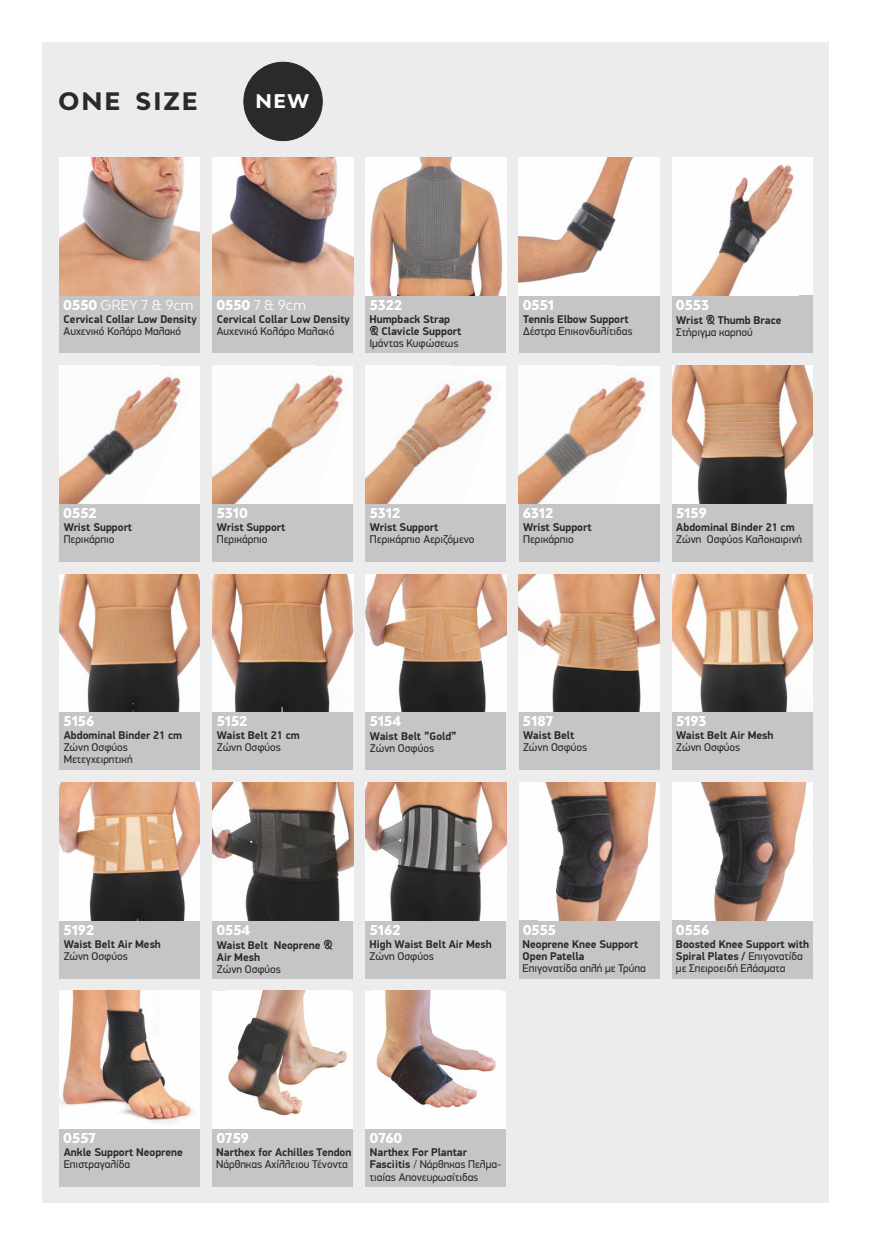
<style>
.page{position:relative;width:872px;height:1246px;background:#fff}
.page>*{position:absolute;margin:0;border:0;box-sizing:border-box;transform-origin:0 0}
.t1{font:800 23.85px "Bw Modelica";letter-spacing:.085em;color:#2a2a29}
.t2{font:800 18.75px "Bw Modelica";color:#fefefe}
.t3{font:800 13.5px "Bw Modelica";color:#fefefe}
.t4{font:13.5px "Bw Modelica";color:#fefefe}
.t5{font:700 11.25px/12.3px "PF Din Display Pro";color:#2a2a29}
.t6{font:11.25px/12.1px "PF Din Display Pro";color:#2a2a29}
.s1{font-weight:800}
.s2{font-family:"Bw Modelica Greek DEMO"}
.s3{font-weight:400}
.s4{font-weight:700}
</style>
<div class="page">
<div style="left:43px;top:42px;width:786px;height:1161px;background:#ececec"></div>
<div style="left:243px;top:62px;width:80px;height:79px;background:#2a2a29;border:1px solid #2a2a29;border-radius:50%"></div>
<div style="left:60px;top:901px;width:140px;height:77px;background:#c5c5c5"></div>
<img style="left:60px;top:782px;width:140px;height:138px">
<div style="left:60px;top:1109px;width:140px;height:77px;background:#c5c5c5"></div>
<img style="left:60px;top:991px;width:140px;height:138px">
<div style="left:213px;top:1109px;width:140px;height:77px;background:#c5c5c5"></div>
<div style="left:366px;top:1109px;width:140px;height:77px;background:#c5c5c5"></div>
<div style="left:366px;top:991px;width:140px;height:138px;background:#fefefe"></div>
<img style="left:376px;top:991px;width:120px;height:118px">
<div style="left:213px;top:991px;width:140px;height:138px;background:#fefefe"></div>
<img style="left:228px;top:991px;width:119px;height:125px">
<div style="left:213px;top:901px;width:140px;height:77px;background:#c5c5c5"></div>
<div style="left:366px;top:901px;width:140px;height:77px;background:#c5c5c5"></div>
<div style="left:519px;top:901px;width:140px;height:77px;background:#c5c5c5"></div>
<div style="left:672px;top:901px;width:140px;height:77px;background:#c5c5c5"></div>
<div style="left:672px;top:782px;width:140px;height:138px;background:#fefefe"></div>
<img style="left:700px;top:782px;width:107px;height:138px">
<img style="left:213px;top:782px;width:140px;height:138px">
<div style="left:519px;top:782px;width:140px;height:138px;background:#fefefe"></div>
<img style="left:545px;top:782px;width:112px;height:138px">
<img style="left:366px;top:782px;width:140px;height:138px">
<div style="left:213px;top:276px;width:140px;height:77px;background:#c5c5c5"></div>
<div style="left:366px;top:276px;width:140px;height:77px;background:#c5c5c5"></div>
<div style="left:519px;top:276px;width:140px;height:77px;background:#c5c5c5"></div>
<div style="left:672px;top:276px;width:140px;height:77px;background:#c5c5c5"></div>
<img style="left:213px;top:157px;width:140px;height:138px">
<div style="left:60px;top:276px;width:140px;height:77px;background:#c5c5c5"></div>
<img style="left:60px;top:157px;width:140px;height:138px">
<img style="left:366px;top:157px;width:140px;height:138px">
<img style="left:519px;top:157px;width:140px;height:138px">
<div style="left:672px;top:157px;width:140px;height:138px;background:#fefefe"></div>
<img style="left:692px;top:164px;width:102px;height:131px">
<div style="left:60px;top:484px;width:140px;height:77px;background:#c5c5c5"></div>
<div style="left:60px;top:366px;width:140px;height:138px;background:#fefefe"></div>
<img style="left:60px;top:375px;width:122px;height:129px">
<div style="left:213px;top:692px;width:140px;height:78px;background:#c5c5c5"></div>
<div style="left:366px;top:692px;width:140px;height:78px;background:#c5c5c5"></div>
<div style="left:519px;top:692px;width:140px;height:78px;background:#c5c5c5"></div>
<div style="left:672px;top:692px;width:140px;height:78px;background:#c5c5c5"></div>
<img style="left:672px;top:574px;width:140px;height:138px">
<img style="left:519px;top:574px;width:140px;height:138px">
<img style="left:213px;top:574px;width:140px;height:138px">
<img style="left:366px;top:574px;width:140px;height:138px">
<div style="left:60px;top:692px;width:140px;height:78px;background:#c5c5c5"></div>
<img style="left:60px;top:574px;width:140px;height:138px">
<div style="left:213px;top:484px;width:140px;height:77px;background:#c5c5c5"></div>
<div style="left:366px;top:484px;width:140px;height:77px;background:#c5c5c5"></div>
<div style="left:519px;top:484px;width:140px;height:77px;background:#c5c5c5"></div>
<div style="left:672px;top:484px;width:140px;height:77px;background:#c5c5c5"></div>
<img style="left:213px;top:366px;width:139px;height:138px">
<div style="left:366px;top:366px;width:140px;height:138px;background:#fefefe"></div>
<img style="left:366px;top:380px;width:127px;height:124px">
<div style="left:519px;top:366px;width:140px;height:138px;background:#fefefe"></div>
<img style="left:519px;top:376px;width:127px;height:128px">
<img style="left:672px;top:366px;width:140px;height:138px">
<h1 class="t1" style="left:59px;top:92px;width:141px">ONE SIZE</h1>
<h2 class="t2" style="left:255px;top:94px;width:55px">NEW</h2>
<p class="t4" style="left:63px;top:299px;width:132px"><span class="s1">0550</span> GR<span class="s2">Ε</span>Y 7 &amp; 9cm</p>
<p class="t5" style="left:64px;top:314px;width:135px">Cervical Collar Low Density</p>
<p class="t6" style="left:64px;top:326px;width:119px">Αυχενικό Κολάρο Μαλακό</p>
<p class="t4" style="left:216px;top:299px;width:91px"><span class="s1">0550</span> 7 &amp; 9cm</p>
<p class="t5" style="left:217px;top:314px;width:135px">Cervical Collar Low Density</p>
<p class="t6" style="left:217px;top:326px;width:119px">Αυχενικό Κολάρο Μαλακό</p>
<p class="t3" style="left:370px;top:299px;width:34px">5322</p>
<p class="t5" style="left:369px;top:314px;width:93px">Humpback Strap &amp; Clavicle Support</p>
<p class="t6" style="left:369px;top:338px;width:91px">Iµάντας Κυφώσεως</p>
<p class="t3" style="left:523px;top:299px;width:33px">0551</p>
<p class="t5" style="left:523px;top:314px;width:107px">Tennis Elbow Support</p>
<p class="t6" style="left:523px;top:326px;width:111px">Δέστρα Επικονδυλίτιδας</p>
<p class="t3" style="left:676px;top:299px;width:35px">0553</p>
<p class="t5" style="left:676px;top:315px;width:107px">Wrist &amp; Thumb Brace</p>
<p class="t6" style="left:676px;top:327px;width:78px">Στήριγµα καρπού</p>
<p class="t3" style="left:63px;top:508px;width:35px">0552</p>
<p class="t5" style="left:64px;top:522px;width:70px">Wrist Support</p>
<p class="t6" style="left:64px;top:534px;width:52px">Περικάρπιο</p>
<p class="t3" style="left:217px;top:508px;width:33px">5310</p>
<p class="t5" style="left:217px;top:522px;width:70px">Wrist Support</p>
<p class="t6" style="left:217px;top:534px;width:52px">Περικάρπιο</p>
<p class="t3" style="left:370px;top:508px;width:32px">5312</p>
<p class="t5" style="left:370px;top:522px;width:70px">Wrist Support</p>
<p class="t6" style="left:370px;top:534px;width:106px">Περικάρπιο Αεριζόµενο</p>
<p class="t3" style="left:522px;top:508px;width:32px">6312</p>
<p class="t5" style="left:523px;top:522px;width:70px">Wrist Support</p>
<p class="t6" style="left:523px;top:534px;width:52px">Περικάρπιο</p>
<p class="t3" style="left:676px;top:508px;width:32px">5159</p>
<p class="t5" style="left:676px;top:522px;width:120px">Abdominal Binder 21 cm</p>
<p class="t6" style="left:676px;top:534px;width:127px">Ζώνη Οσφύος Καλοκαιρινή</p>
<p class="t3" style="left:64px;top:716px;width:32px">5156</p>
<p class="t5" style="left:64px;top:730px;width:120px">Abdominal Binder 21 cm</p>
<p class="t6" style="left:64px;top:743px;width:70px">Ζώνη Οσφύος<br>Μετεγχειρητική</p>
<p class="t3" style="left:217px;top:716px;width:32px">5152</p>
<p class="t5" style="left:217px;top:730px;width:84px">Waist Belt 21 cm</p>
<p class="t6" style="left:217px;top:742px;width:66px">Ζώνη Οσφύος</p>
<p class="t3" style="left:370px;top:716px;width:33px">5154</p>
<p class="t5" style="left:370px;top:731px;width:88px">Waist Belt ”Gold”</p>
<p class="t6" style="left:370px;top:743px;width:66px">Ζώνη Οσφύος</p>
<p class="t3" style="left:523px;top:716px;width:32px">5187</p>
<p class="t5" style="left:523px;top:730px;width:53px">Waist Belt</p>
<p class="t6" style="left:523px;top:742px;width:66px">Ζώνη Οσφύος</p>
<p class="t3" style="left:676px;top:716px;width:32px">5193</p>
<p class="t5" style="left:676px;top:730px;width:99px">Waist Belt Air Mesh</p>
<p class="t6" style="left:676px;top:742px;width:66px">Ζώνη Οσφύος</p>
<p class="t3" style="left:64px;top:924px;width:32px">5192</p>
<p class="t5" style="left:64px;top:939px;width:99px">Waist Belt Air Mesh</p>
<p class="t6" style="left:64px;top:951px;width:66px">Ζώνη Οσφύος</p>
<p class="t3" style="left:216px;top:924px;width:36px">0554</p>
<p class="t5" style="left:217px;top:940px;width:117px">Waist Belt Neoprene &amp;<br>Air Mesh</p>
<p class="t6" style="left:217px;top:964px;width:66px">Ζώνη Οσφύος</p>
<p class="t3" style="left:370px;top:924px;width:32px">5162</p>
<p class="t5" style="left:370px;top:939px;width:124px">High Waist Belt Air Mesh</p>
<p class="t6" style="left:370px;top:951px;width:66px">Ζώνη Οσφύος</p>
<p class="t3" style="left:523px;top:924px;width:35px">0555</p>
<p class="t5" style="left:522px;top:939px;width:117px">Neoprene Knee Support<br>Open Patella</p>
<p class="t6" style="left:522px;top:963px;width:125px">Επιγονατίδα απλή µε Τρύπα</p>
<p class="t3" style="left:676px;top:924px;width:35px">0556</p>
<p class="t5" style="left:676px;top:939px;width:135px">Boosted Knee Support with<br>Spiral Plates / <span class="s3">Επιγονατίδα µε Σπειροειδή Ελάσµατα</span></p>
<p class="t3" style="left:63px;top:1133px;width:34px">0557</p>
<p class="t5" style="left:64px;top:1147px;width:121px">Ankle Support Neoprene</p>
<p class="t6" style="left:64px;top:1159px;width:68px">Eπιστραγαλίδα</p>
<p class="t3" style="left:216px;top:1133px;width:34px">0759</p>
<p class="t5" style="left:216px;top:1147px;width:137px">Narthex for Achilles Tendon</p>
<p class="t6" style="left:216px;top:1159px;width:133px">Νάρθηκας Αχίλλειου Τένοντα</p>
<p class="t3" style="left:369px;top:1133px;width:34px">0760</p>
<p class="t6" style="left:370px;top:1147px;width:133px"><span class="s4">Narthex For Plantar<br>Fasciitis</span> / Νάρθηκας Πελµα&shy;τιαίας Απονευρωσίτιδας</p>
</div>
